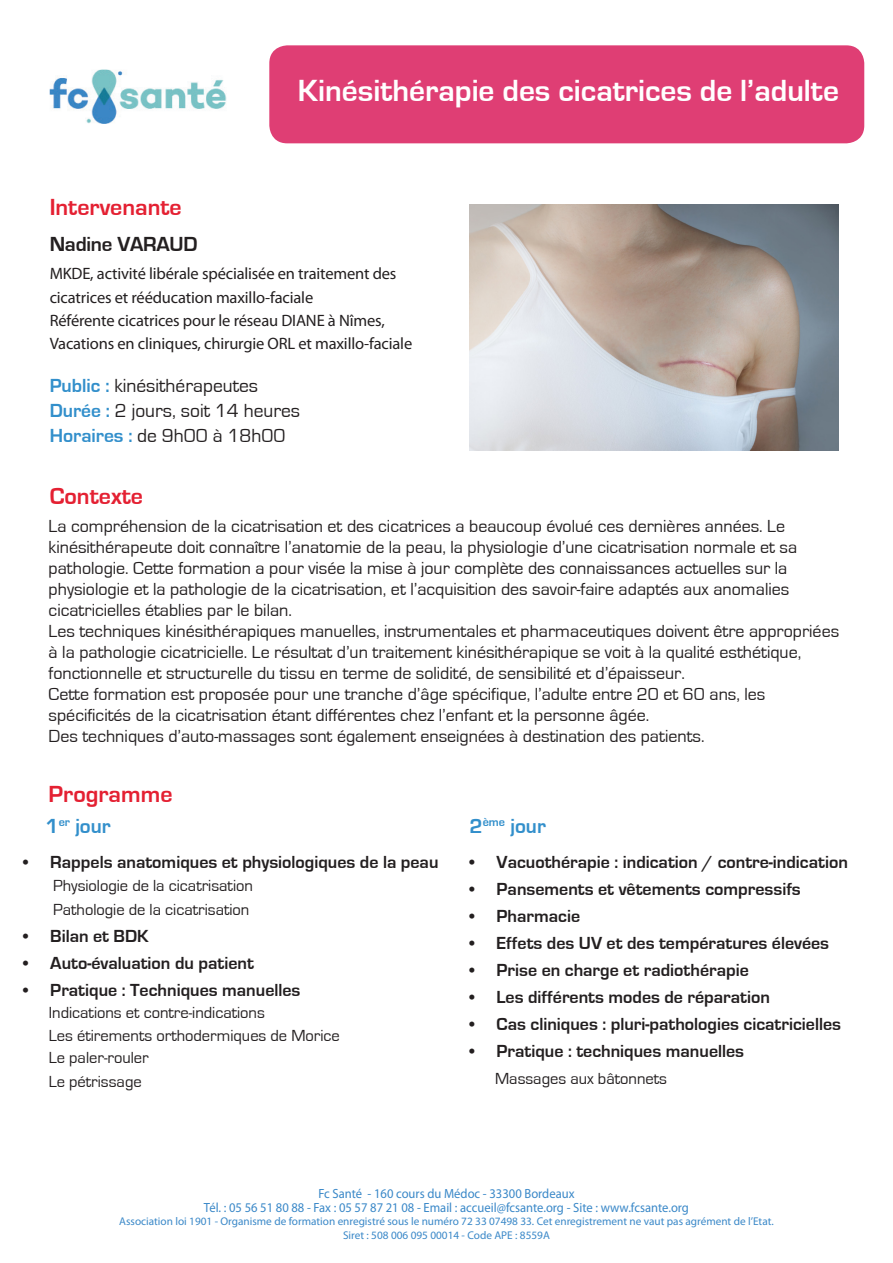
<style>
.page{position:relative;width:893px;height:1263px;background:#fff}
.page>*{position:absolute;margin:0;border:0;box-sizing:border-box;transform-origin:0 0}
.Titre_1_violet{font:700 31.5px "Eurostile";color:#fff}
.Titre_1_violet-2{font:700 24px "Eurostile";color:#e42032}
.Titre_1_violet-3{font:700 21px "Eurostile";color:#328fcb}
.Titre_1_violet-4{font:700 21px "Eurostile";letter-spacing:-.01em;color:#231f20}
.Titre_1_violet-5{font:19.5px "Eurostile";color:#231f20}
.t1{font:18px/21px "Eurostile";color:#231f20}
.Titre_1_violet-6{font:700 18px "Eurostile";color:#231f20}
.Titre_1_violet-7{font:16.5px/23.4px "Myriad Pro";letter-spacing:-.01em;color:#231f20}
.Titre_1_violet-8{font:16.5px/24px "Eurostile";color:#231f20}
.t2{font:13.35px "Myriad Pro";color:#3a88c8;scale:.95 1}
.t3{font:11.25px "Myriad Pro";color:#3a88c8}
.s1{font-weight:700;color:#328fcb}
</style>
<div class="page">
<div style="left:269px;top:45px;width:595px;height:98px;background:#df3e74;border-radius:18px"></div>
<img style="left:50px;top:70px;width:177px;height:54px">
<img style="left:470px;top:204px;width:369px;height:246px">
<p class="Titre_1_violet-2" style="left:50px;top:194px;width:133px">Intervenante</p>
<p class="Titre_1_violet-4" style="left:50px;top:232px;width:149px">Nadine VARAUD</p>
<p class="Titre_1_violet" style="left:298px;top:73px;width:543px">Kinésithérapie des cicatrices de l’adulte</p>
<p class="Titre_1_violet-7" style="left:50px;top:262px;width:348px">MKDE, activité libérale spécialisée en traitement des cicatrices et rééducation maxillo-faciale</p>
<p class="Titre_1_violet-7" style="left:50px;top:308px;width:337px">Référente cicatrices pour le réseau DIANE à Nîmes,</p>
<p class="Titre_1_violet-7" style="left:50px;top:332px;width:364px">Vacations en cliniques, chirurgie ORL et maxillo-faciale</p>
<p class="Titre_1_violet-5" style="left:50px;top:375px;width:210px"><span class="s1">Public :</span> kinésithérapeutes</p>
<p class="Titre_1_violet-5" style="left:50px;top:425px;width:237px"><span class="s1">Horaires :</span> de 9h00 à 18h00</p>
<p class="Titre_1_violet-5" style="left:50px;top:400px;width:252px"><span class="s1">Durée :</span> 2 jours, soit 14 heures</p>
<p class="Titre_1_violet-2" style="left:50px;top:483px;width:95px">Contexte</p>
<p class="t1" style="left:49px;top:516px;width:792px">La compréhension de la cicatrisation et des cicatrices a beaucoup évolué ces dernières années. Le kinésithérapeute doit connaître l’anatomie de la peau, la physiologie d’une cicatrisation normale et sa pathologie. Cette formation a pour visée la mise à jour complète des connaissances actuelles sur la physiologie et la pathologie de la cicatrisation, et l’acquisition des savoir-faire adaptés aux anomalies cicatricielles établies par le bilan.<br>Les techniques kinésithérapiques manuelles, instrumentales et pharmaceutiques doivent être appropriées à la pathologie cicatricielle. Le résultat d’un traitement kinésithérapique se voit à la qualité esthétique, fonctionnelle et structurelle du tissu en terme de solidité, de sensibilité et d’épaisseur.</p>
<p class="t1" style="left:49px;top:684px;width:718px">Cette formation est proposée pour une tranche d’âge spécifique, l’adulte entre 20 et 60 ans, les spécificités de la cicatrisation étant différentes chez l’enfant et la personne âgée.</p>
<p class="t1" style="left:49px;top:726px;width:657px">Des techniques d’auto-massages sont également enseignées à destination des patients.</p>
<p class="Titre_1_violet-2" style="left:49px;top:781px;width:125px">Programme</p>
<p class="Titre_1_violet-3" style="left:46px;top:815px;width:67px">1<sup>er</sup> jour</p>
<p class="Titre_1_violet-6" style="left:23px;top:852px;width:417px">• Rappels anatomiques et physiologiques de la peau</p>
<p class="Titre_1_violet-8" style="left:53px;top:874px;width:201px">Physiologie de la cicatrisation<br>Pathologie de la cicatrisation</p>
<p class="Titre_1_violet-6" style="left:23px;top:926px;width:127px">• Bilan et BDK</p>
<p class="Titre_1_violet-6" style="left:23px;top:953px;width:232px">• Auto-évaluation du patient</p>
<p class="Titre_1_violet-6" style="left:23px;top:980px;width:279px">• Pratique : Techniques manuelles</p>
<p class="Titre_1_violet-8" style="left:49px;top:1001px;width:218px">Indications et contre-indications</p>
<p class="Titre_1_violet-8" style="left:49px;top:1024px;width:293px">Les étirements orthodermiques de Morice</p>
<p class="Titre_1_violet-8" style="left:49px;top:1046px;width:101px">Le paler-rouler<br>Le pétrissage</p>
<p class="Titre_1_violet-3" style="left:470px;top:815px;width:78px">2<sup>ème</sup> jour</p>
<p class="Titre_1_violet-6" style="left:470px;top:852px;width:380px">• Vacuothérapie : indication / contre-indication</p>
<p class="Titre_1_violet-6" style="left:470px;top:879px;width:333px">• Pansements et vêtements compressifs</p>
<p class="Titre_1_violet-6" style="left:470px;top:906px;width:112px">• Pharmacie</p>
<p class="Titre_1_violet-6" style="left:470px;top:933px;width:361px">• Effets des UV et des températures élevées</p>
<p class="Titre_1_violet-6" style="left:470px;top:960px;width:281px">• Prise en charge et radiothérapie</p>
<p class="Titre_1_violet-6" style="left:470px;top:987px;width:302px">• Les différents modes de réparation</p>
<p class="Titre_1_violet-6" style="left:470px;top:1014px;width:373px">• Cas cliniques : pluri-pathologies cicatricielles</p>
<p class="Titre_1_violet-6" style="left:470px;top:1041px;width:276px">• Pratique : techniques manuelles</p>
<p class="Titre_1_violet-8" style="left:495px;top:1067px;width:173px">Massages aux bâtonnets</p>
<p class="t2" style="left:318px;top:1185px;width:271px">Fc Santé - 160 cours du Médoc - 33300 Bordeaux</p>
<p class="t2" style="left:204px;top:1199px;width:512px">Tél. : 05 56 51 80 88 - Fax : 05 57 87 21 08 - Email : accueil@fcsante.org - Site : www.fcsante.org</p>
<p class="t3" style="left:119px;top:1214px;width:656px">Association loi 1901 - Organisme de formation enregistré sous le numéro 72 33 07498 33. Cet enregistrement ne vaut pas agrément de l’Etat.</p>
<p class="t3" style="left:343px;top:1228px;width:208px">Siret : 508 006 095 00014 - Code APE : 8559A</p>
</div>
